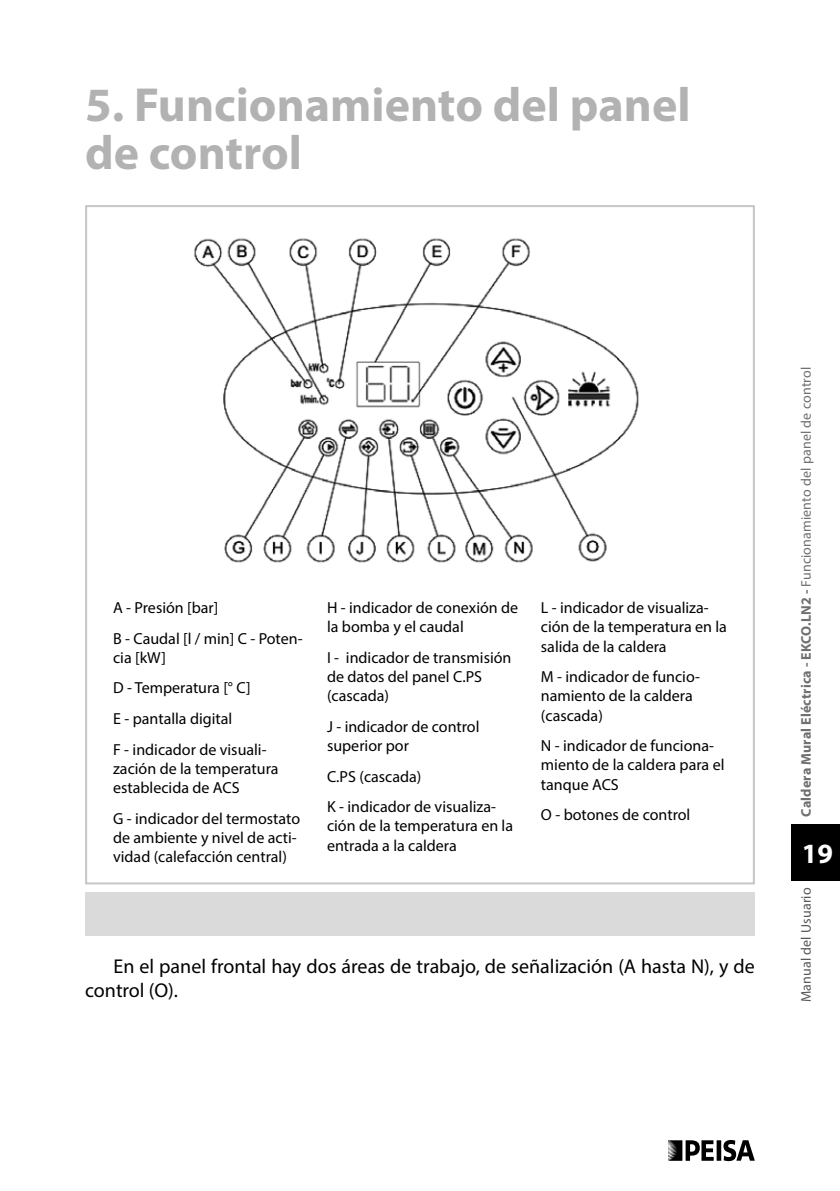
<style>
.page{position:relative;width:840px;height:1191px;background:#fff}
.page>*{position:absolute;margin:0;border:0;box-sizing:border-box;transform-origin:0 0}
.t1{font:700 48px/48px "Myriad Pro";color:#b3b2b2}
.t2{font:700 28px "Myriad Pro";color:#fff}
.t3{font:20px/24px "Myriad Pro";color:#000}
.t4{font:16px/19.2px "Myriad Pro";color:#000}
.t5{font:700 14px "Myriad Pro";letter-spacing:.01em;color:#706f6f}
.t6{font:14px "Myriad Pro";letter-spacing:.01em;color:#575756}
.s1{font-weight:400}
</style>
<div class="page">
<div style="left:791px;top:824px;width:48px;height:56px;background:#000"></div>
<svg style="left:668px;top:1140px;width:86px;height:21px"></svg>
<img style="left:194px;top:238px;width:445px;height:325px">
<div style="left:85px;top:892px;width:669px;height:43px;background:#dadada"></div>
<h1 class="t1" style="left:85px;top:79px;width:606px">5. Funcionamiento del panel de control</h1>
<p class="t4" style="left:113px;top:592px;width:191px;line-height:30.6px">A - Presión [bar]<br>B - Caudal [l / min] C - Poten-</p>
<p class="t4" style="left:113px;top:642px;width:155px;line-height:30.6px">cia [kW]<br>D - Temperatura [° C]<br>E - pantalla digital<br>F - indicador de visuali-</p>
<p class="t4" style="left:113px;top:758px;width:167px">zación de la temperatura establecida de ACS</p>
<p class="t4" style="left:113px;top:808px;width:188px">G - indicador del termostato de ambiente y nivel de acti&shy;vidad (calefacción central)</p>
<p class="t4" style="left:327px;top:598px;width:192px">H - indicador de conexión de la bomba y el caudal</p>
<p class="t4" style="left:327px;top:648px;width:186px">I - indicador de transmisión de datos del panel C.PS (cascada)</p>
<p class="t4" style="left:327px;top:716px;width:154px">J - indicador de control superior por</p>
<p class="t4" style="left:327px;top:760px;width:170px;line-height:30.6px">C.PS (cascada)<br>K - indicador de visualiza-</p>
<p class="t4" style="left:327px;top:816px;width:187px">ción de la temperatura en la entrada a la caldera</p>
<p class="t4" style="left:540px;top:598px;width:187px">L - indicador de visualiza&shy;ción de la temperatura en la salida de la caldera</p>
<p class="t4" style="left:540px;top:667px;width:160px">M - indicador de funcio&shy;namiento de la caldera (cascada)</p>
<p class="t4" style="left:540px;top:736px;width:185px">N - indicador de funciona&shy;miento de la caldera para el tanque ACS</p>
<p class="t4" style="left:540px;top:805px;width:151px">O - botones de control</p>
<p class="t3" style="left:85px;top:954px;width:670px;text-indent:28px">En el panel frontal hay dos áreas de trabajo, de señalización (A hasta N), y de control (O).</p>
<p class="t5" style="left:796px;top:816px;width:451px;rotate:-90deg">Caldera Mural Eléctrica - EKCO.LN2 - <span class="s1">Funcionamiento del panel de control</span></p>
<h2 class="t2" style="left:801px;top:835px;width:33px">19</h2>
<p class="t6" style="left:797px;top:1002px;width:116px;rotate:-90deg">Manual del Usuario</p>
</div>
